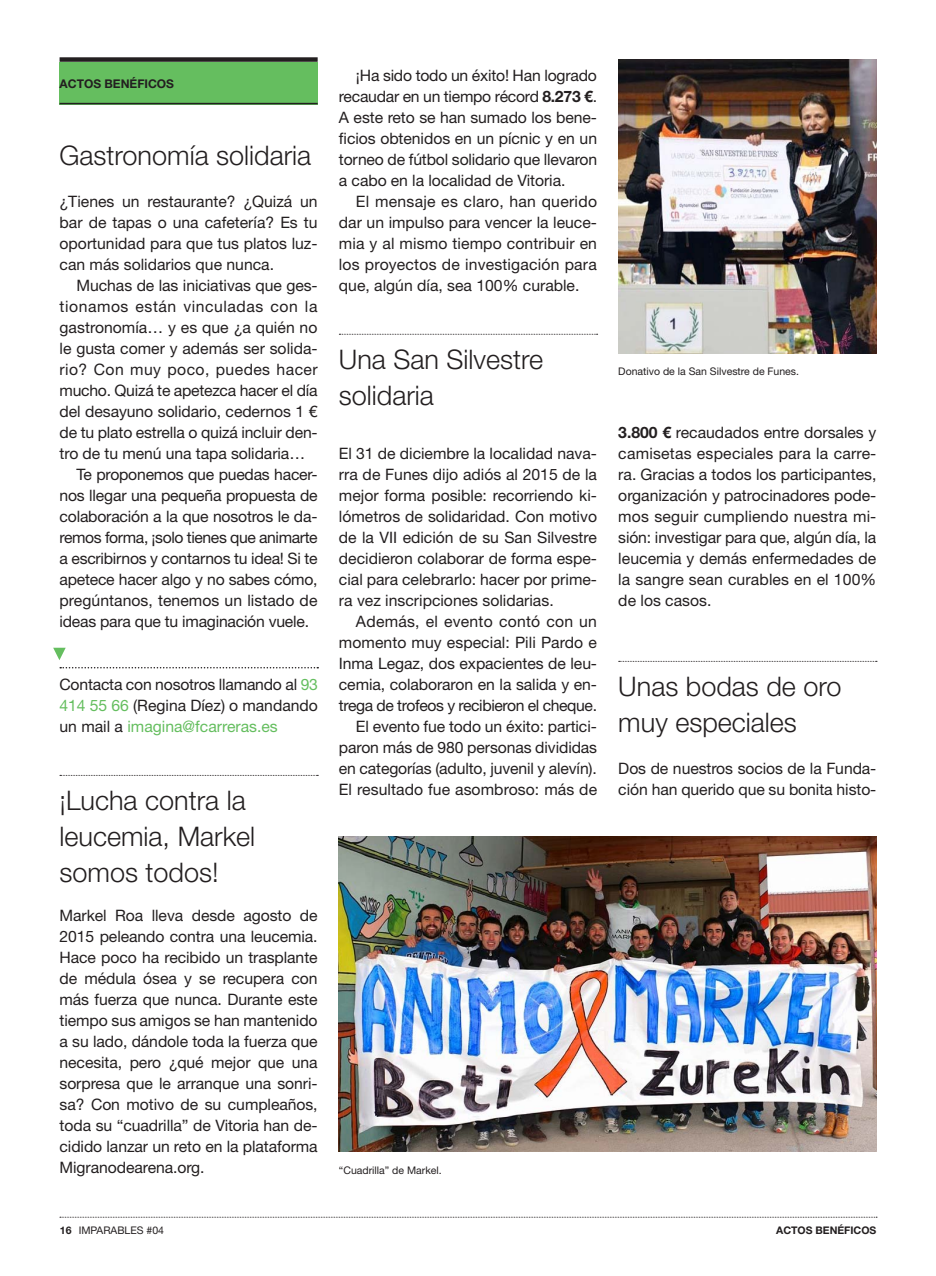
<style>
.page{position:relative;width:936px;height:1276px;background:#fff}
.page>*{position:absolute;margin:0;border:0;box-sizing:border-box;transform-origin:0 0}
.t1{font:300 27px/36px "Helvetica Neue LT";color:#231f20}
.t2{font:15.75px/21px "Helvetica Neue LT";letter-spacing:-.005em;color:#231f20;text-align:justify}
.t3{font:700 12px "Helvetica Neue LT";color:#231f20}
.t4{font:10.5px "Helvetica Neue LT";color:#231f20}
.t5{font:700 10.5px "Helvetica Neue LT";color:#231f20}
.s1{color:#65be5f}
.s2{font-weight:700}
</style>
<div class="page">
<svg style="left:60px;top:1216px;width:817px;height:1px"></svg>
<div style="left:60px;top:62px;width:257px;height:42px;background:#65be5f"></div>
<div style="left:60px;top:57px;width:257px;height:5px;background:#231f20"></div>
<hr style="left:60px;top:103px;width:257px;height:1px;background:#231f20">
<svg style="left:60px;top:775px;width:258px;height:1px"></svg>
<svg style="left:339px;top:334px;width:258px;height:1px"></svg>
<svg style="left:618px;top:661px;width:259px;height:1px"></svg>
<img style="left:618px;top:60px;width:258px;height:294px">
<img style="left:339px;top:837px;width:537px;height:315px">
<svg style="left:60px;top:667px;width:258px;height:1px"></svg>
<svg style="left:53px;top:648px;width:13px;height:12px"></svg>
<p class="t3" style="left:60px;top:76px;width:116px">ACTOS BENÉFICOS</p>
<p class="t1" style="left:60px;top:137px;width:253px">Gastronomía solidaria</p>
<p class="t2" style="left:60px;top:190px;width:259px">¿Tienes un restaurante? ¿Quizá un bar de tapas o una cafetería? Es tu oportunidad para que tus platos luz&shy;can más solidarios que nunca.</p>
<p class="t2" style="left:60px;top:274px;width:259px;text-indent:17px">Muchas de las iniciativas que ges&shy;tionamos están vinculadas con la gastronomía… y es que ¿a quién no le gusta comer y además ser solida&shy;rio? Con muy poco, puedes hacer mucho. Quizá te apetezca hacer el día del desayuno solidario, cedernos 1 € de tu plato estrella o quizá incluir den&shy;tro de tu menú una tapa solidaria…</p>
<p class="t2" style="left:60px;top:463px;width:260px;text-indent:17px">Te proponemos que puedas hacer&shy;nos llegar una pequeña propuesta de colaboración a la que nosotros le da&shy;remos forma, ¡solo tienes que animarte a escribirnos y contarnos tu idea! Si te apetece hacer algo y no sabes cómo, pregúntanos, tenemos un listado de ideas para que tu imaginación vuele.</p>
<p class="t2" style="left:59px;top:673px;width:260px">Contacta con nosotros llamando al <span class="s1">93<br>414 55 66</span> (Regina Díez) o mandando un mail a <span class="s1">imagina@fcarreras.es</span></p>
<p class="t1" style="left:60px;top:781px;width:197px">¡Lucha contra la leucemia, Markel somos todos!</p>
<p class="t2" style="left:60px;top:904px;width:259px">Markel Roa lleva desde agosto de 2015 peleando contra una leucemia.<br>Hace poco ha recibido un trasplante de médula ósea y se recupera con más fuerza que nunca. Durante este tiempo sus amigos se han mantenido a su lado, dándole toda la fuerza que necesita, pero ¿qué mejor que una sorpresa que le arranque una sonri&shy;sa? Con motivo de su cumpleaños, toda su “cuadrilla” de Vitoria han de&shy;cidido lanzar un reto en la plataforma Migranodearena.org.</p>
<p class="t2" style="left:339px;top:64px;width:260px;text-indent:17px">¡Ha sido todo un éxito! Han logrado recaudar en un tiempo récord <span class="s2">8.273 €</span>.<br>A este reto se han sumado los bene&shy;ficios obtenidos en un pícnic y en un torneo de fútbol solidario que llevaron a cabo en la localidad de Vitoria.</p>
<p class="t2" style="left:339px;top:190px;width:259px;text-indent:17px">El mensaje es claro, han querido dar un impulso para vencer la leuce&shy;mia y al mismo tiempo contribuir en los proyectos de investigación para que, algún día, sea 100% curable.</p>
<p class="t1" style="left:339px;top:340px;width:206px">Una San Silvestre solidaria</p>
<p class="t2" style="left:339px;top:442px;width:260px">El 31 de diciembre la localidad nava&shy;rra de Funes dijo adiós al 2015 de la mejor forma posible: recorriendo ki&shy;lómetros de solidaridad. Con motivo de la VII edición de su San Silvestre decidieron colaborar de forma espe&shy;cial para celebrarlo: hacer por prime&shy;ra vez inscripciones solidarias.</p>
<p class="t2" style="left:339px;top:610px;width:260px;text-indent:17px">Además, el evento contó con un momento muy especial: Pili Pardo e Inma Legaz, dos expacientes de leu&shy;cemia, colaboraron en la salida y en&shy;trega de trofeos y recibieron el cheque.</p>
<p class="t2" style="left:339px;top:715px;width:260px;text-indent:17px">El evento fue todo un éxito: partici&shy;paron más de 980 personas divididas en categorías (adulto, juvenil y alevín).<br>El resultado fue asombroso: más de</p>
<p class="t4" style="left:339px;top:1164px;width:104px">“Cuadrilla” de Markel.</p>
<p class="t4" style="left:618px;top:365px;width:182px">Donativo de la San Silvestre de Funes.</p>
<p class="t2" style="left:618px;top:421px;width:259px"><span class="s2">3.800 €</span> recaudados entre dorsales y camisetas especiales para la carre&shy;ra. Gracias a todos los participantes, organización y patrocinadores pode&shy;mos seguir cumpliendo nuestra mi&shy;sión: investigar para que, algún día, la leucemia y demás enfermedades de la sangre sean curables en el 100% de los casos.</p>
<p class="t1" style="left:618px;top:667px;width:225px">Unas bodas de oro muy especiales</p>
<p class="t2" style="left:618px;top:757px;width:259px">Dos de nuestros socios de la Funda&shy;ción han querido que su bonita histo-</p>
<p class="t4" style="left:60px;top:1223px;width:106px"><span class="s2">16</span> IMPARABLES #04</p>
<p class="t5" style="left:776px;top:1223px;width:102px">ACTOS BENÉFICOS</p>
</div>
